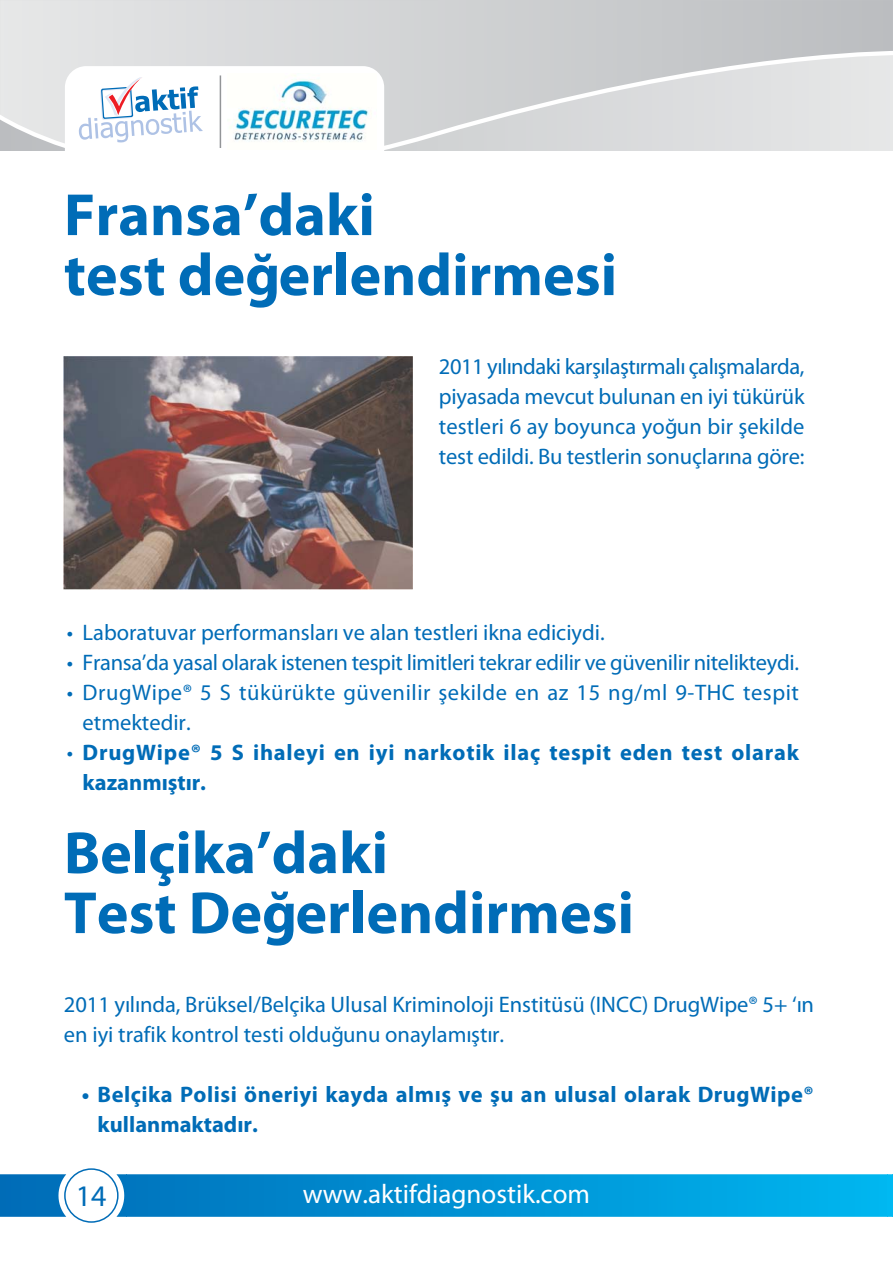
<style>
.page{position:relative;width:893px;height:1263px;background:#fff}
.page>*{position:absolute;margin:0;border:0;box-sizing:border-box;transform-origin:0 0}
.t1{font:700 60px/60px "Myriad Pro";color:#006cb7}
.t2{font:30px "Myriad Pro";color:#006cb7}
.t3{font:27px "Myriad Pro";color:#fff}
.t4{font:22.5px/30px "Myriad Pro";color:#006cb7}
.t5{font:700 22.5px/30px "Myriad Pro";letter-spacing:.02em;color:#006cb7}
.t6{font:22.5px/30px "Myriad Pro";letter-spacing:.025em;color:#006cb7}
.s1{font-weight:400}
</style>
<div class="page">
<div style="left:0;top:1174px;width:6px;height:43px;background:#006cb7"></div>
<svg style="left:6px;top:1174px;width:881px;height:43px;background:#139ad7"></svg>
<div style="left:887px;top:1174px;width:6px;height:43px;background:#00b9f2"></div>
<div style="left:64px;top:1168px;width:55px;height:55px;border:2px solid #006cb7;border-radius:50%"></div>
<img style="left:64px;top:357px;width:348px;height:232px">
<svg style="left:0;top:0;width:893px;height:150px;background:#d5d7d8"></svg>
<svg style="left:65px;top:66px;width:319px;height:84px"></svg>
<img style="left:227px;top:73px;width:149px;height:77px">
<hr style="left:220px;top:75px;width:1px;height:73px;background:#939598">
<h1 class="t1" style="left:64px;top:190px;width:555px">Fransa’daki<br>test de€erlendirmesi</h1>
<p class="t4" style="left:439px;top:353px;width:367px;text-align:justify">2011 y›l›ndaki karfl›laflt›rmal› çal›flmalarda, piyasada mevcut bulunan en iyi tükürük testleri 6 ay boyunca yo€un bir flekilde test edildi. Bu testlerin sonuçlar›na göre:</p>
<p class="t4" style="left:67px;top:619px;width:539px">• Laboratuvar performanslar› ve alan testleri ikna ediciydi.</p>
<p class="t4" style="left:67px;top:649px;width:734px">• Fransa’da yasal olarak istenen tespit limitleri tekrar edilir ve güvenilir nitelikteydi.</p>
<p class="t6" style="left:83px;top:679px;width:718px;text-indent:-16px">• DrugWipe® 5 S tükürükte güvenilir flekilde en az 15 ng/ml 9-THC tespit etmektedir.</p>
<p class="t5" style="left:83px;top:739px;width:718px;text-indent:-16px"><span class="s1">•</span> DrugWipe® 5 S ihaleyi en iyi narkotik ilaç tespit eden test olarak kazanm›flt›r.</p>
<h1 class="t1" style="left:64px;top:828px;width:572px">Belçika’daki<br>Test De€erlendirmesi</h1>
<p class="t4" style="left:64px;top:991px;width:752px">2011 y›l›nda, Brüksel/Belçika Ulusal Kriminoloji Enstitüsü (INCC) DrugWipe® 5+ ‘›n en iyi trafik kontrol testi oldu€unu onaylam›flt›r.</p>
<p class="t5" style="left:98px;top:1081px;width:718px;text-indent:-16px">• Belçika Polisi öneriyi kayda alm›fl ve flu an ulusal olarak DrugWipe® kullanmaktad›r.</p>
<h2 class="t2" style="left:76px;top:1184px;width:32px">14</h2>
<p class="t3" style="left:303px;top:1184px;width:289px">www.aktifdiagnostik.com</p>
</div>
